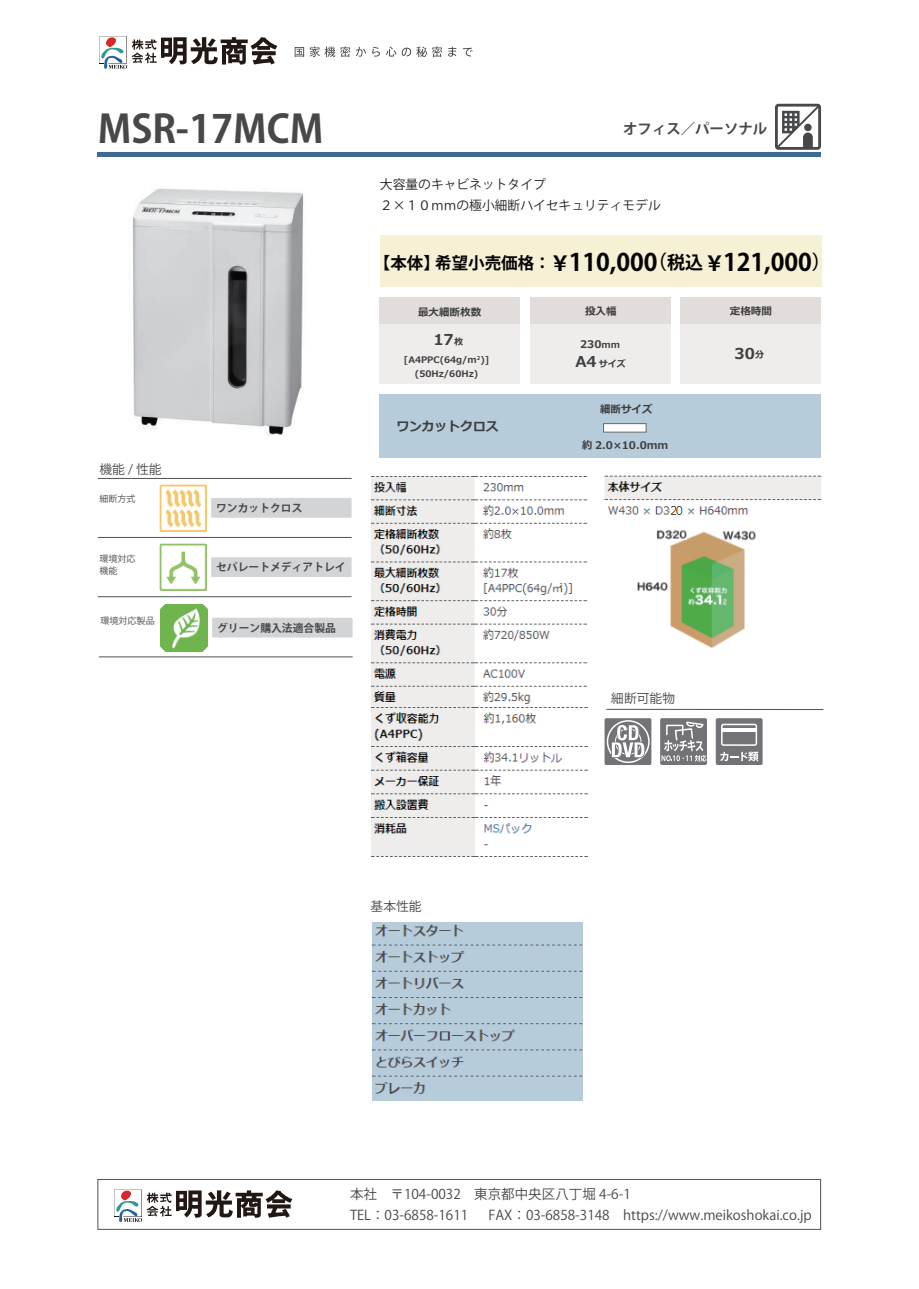
<style>
.page{position:relative;width:919px;height:1289px;background:#fff}
.page>*{position:absolute;margin:0;border:0;box-sizing:border-box;transform-origin:0 0}
.t1{font:700 38.4px "Koz Go Pro";color:#474849}
.t2{font:700 24px "Koz Go Pro";color:#030303}
.t3{font:700 15px "Meiryo";color:#3e3e3f}
.t4{font:700 14.4px "Koz Go Pro";color:#474849}
.t5{font:13.5px/21.1px "Koz Go Pr 6 N";color:#474849}
.t6{font:12.75px/21.3px "Koz Go Pr 6 N";color:#231f20}
.t7{font:12.75px "Koz Go Pr 6 N";color:#474849}
.t8{font:700 12.75px "Meiryo";color:#3e3e3f}
.t9{font:700 10.8px "Koz Go Pro";color:#474849}
.t10{font:700 10.5px "Meiryo";color:#3e3e3f}
.t11{font:700 9px/13.5px "Meiryo";color:#3e3e3f;text-align:center}
.t12{font:9px/12px "Koz Go Pr 6 N";color:#474849}
.s1{font-size:16.5px}
.s2{font-size:21px}
.s3{font-size:19.2px}
.s4{font-size:18px}
.s5{font-size:9px}
.s6{font-size:15px}
</style>
<div class="page">
<svg style="left:294px;top:46px;width:56px;height:11px"></svg>
<svg style="left:356px;top:47px;width:10px;height:10px"></svg>
<svg style="left:372px;top:47px;width:8px;height:10px"></svg>
<svg style="left:386px;top:46px;width:56px;height:11px"></svg>
<svg style="left:448px;top:47px;width:8px;height:10px"></svg>
<svg style="left:463px;top:48px;width:9px;height:8px"></svg>
<svg style="left:99px;top:36px;width:178px;height:33px"></svg>
<svg style="left:119px;top:1221px;width:23px;height:1px"></svg>
<svg style="left:114px;top:1189px;width:178px;height:32px"></svg>
<div style="left:380px;top:236px;width:441px;height:51px;background:#f6f1d4"></div>
<hr style="left:98px;top:478px;width:253px;height:1px;background:#515254">
<img style="left:133px;top:188px;width:171px;height:248px">
<div style="left:97px;top:1178px;width:724px;height:51px;border:1px solid #515254"></div>
<div style="left:98px;top:152px;width:723px;height:5px;background:#3c6b94"></div>
<svg style="left:775px;top:104px;width:46px;height:46px"></svg>
<div style="left:211px;top:498px;width:140px;height:20px;background:#d3d4d5"></div>
<div style="left:211px;top:557px;width:140px;height:20px;background:#d3d4d5"></div>
<hr style="left:98px;top:537px;width:253px;height:1px;background:#515254">
<hr style="left:98px;top:596px;width:253px;height:1px;background:#515254">
<img style="left:159px;top:484px;width:47px;height:47px">
<img style="left:159px;top:543px;width:47px;height:47px">
<img style="left:372px;top:922px;width:210px;height:178px">
<hr style="left:606px;top:709px;width:217px;height:1px;background:#515254">
<div style="left:212px;top:617px;width:140px;height:20px;background:#d3d4d5"></div>
<hr style="left:99px;top:656px;width:253px;height:1px;background:#515254">
<img style="left:160px;top:604px;width:47px;height:47px">
<img style="left:604px;top:475px;width:218px;height:174px">
<img style="left:370px;top:476px;width:217px;height:234px">
<div style="left:379px;top:394px;width:441px;height:64px;background:#b7ccdb"></div>
<div style="left:603px;top:423px;width:43px;height:9px;background:#fff;border:1px solid #67696b"></div>
<div style="left:379px;top:297px;width:141px;height:28px;background:#e2dcdb"></div>
<div style="left:379px;top:324px;width:141px;height:60px;background:#efedec"></div>
<div style="left:530px;top:297px;width:140px;height:28px;background:#e2dcdb"></div>
<div style="left:530px;top:324px;width:140px;height:60px;background:#efedec"></div>
<div style="left:680px;top:297px;width:141px;height:28px;background:#e2dcdb"></div>
<div style="left:680px;top:324px;width:141px;height:60px;background:#efedec"></div>
<img style="left:371px;top:707px;width:216px;height:149px">
<svg style="left:604px;top:718px;width:47px;height:47px"></svg>
<svg style="left:660px;top:718px;width:47px;height:47px"></svg>
<svg style="left:715px;top:718px;width:47px;height:47px"></svg>
<div style="left:721px;top:723px;width:36px;height:22px;border:2px solid #fff;border-radius:2px"></div>
<hr style="left:721px;top:728px;width:35px;height:3px;background:#fff">
<svg style="left:672px;top:530px;width:14px;height:9px"></svg>
<svg style="left:670px;top:505px;width:13px;height:10px"></svg>
<h1 class="t1" style="left:98px;top:104px;width:227px">MSR-17MCM</h1>
<p class="t4" style="left:623px;top:120px;width:145px">オフィス／パーソナル</p>
<p class="t6" style="left:380px;top:174px;width:282px">大容量のキャビネットタイプ<br>２×１０ｍｍの極小細断ハイセキュリティモデル</p>
<h2 class="t2" style="left:374px;top:247px;width:459px"><span class="s1">【本体】希望小売価格：</span><span class="s2">￥</span>110,000<span class="s3">（</span><span class="s4">税込</span><span class="s2">￥</span>121,000<span class="s3">）</span></h2>
<p class="t7" style="left:99px;top:462px;width:64px">機能 / 性能</p>
<p class="t12" style="left:100px;top:493px;width:37px">細断方式</p>
<p class="t12" style="left:100px;top:552px;width:37px">環境対応機能</p>
<p class="t12" style="left:101px;top:615px;width:55px">環境対応製品</p>
<p class="t9" style="left:216px;top:501px;width:88px">ワンカットクロス</p>
<p class="t9" style="left:216px;top:560px;width:131px">セパレートメディアトレイ</p>
<p class="t9" style="left:217px;top:621px;width:120px">グリーン購入法適合製品</p>
<p class="t10" style="left:418px;top:305px;width:64px">最大細断枚数</p>
<p class="t3" style="left:433px;top:329px;width:31px">17<span class="s5">枚</span></p>
<p class="t11" style="left:404px;top:353px;width:87px">[A4PPC(64g/m<sup>2</sup>)] (50Hz/60Hz)</p>
<p class="t8" style="left:396px;top:417px;width:104px">ワンカットクロス</p>
<p class="t10" style="left:585px;top:304px;width:33px">投入幅</p>
<p class="t10" style="left:580px;top:337px;width:41px">230<span class="s5">mm</span></p>
<p class="t11" style="left:575px;top:357px;width:52px"><span class="s6">A4</span> サイズ</p>
<p class="t10" style="left:600px;top:401px;width:54px">細断サイズ</p>
<p class="t10" style="left:582px;top:437px;width:88px">約 2.0×10.0mm</p>
<p class="t10" style="left:729px;top:304px;width:43px">定格時間</p>
<p class="t3" style="left:734px;top:342px;width:31px">30<span class="s5">分</span></p>
<p class="t7" style="left:611px;top:690px;width:65px">細断可能物</p>
<p class="t7" style="left:370px;top:898px;width:53px">基本性能</p>
<p class="t5" style="left:350px;top:1183px;width:282px">本社　〒104-0032　東京都中央区八丁堀 4-6-1<br>TEL：03-6858-1611</p>
<p class="t5" style="left:488px;top:1204px;width:325px">FAX：03-6858-3148 https://www.meikoshokai.co.jp</p>
</div>
